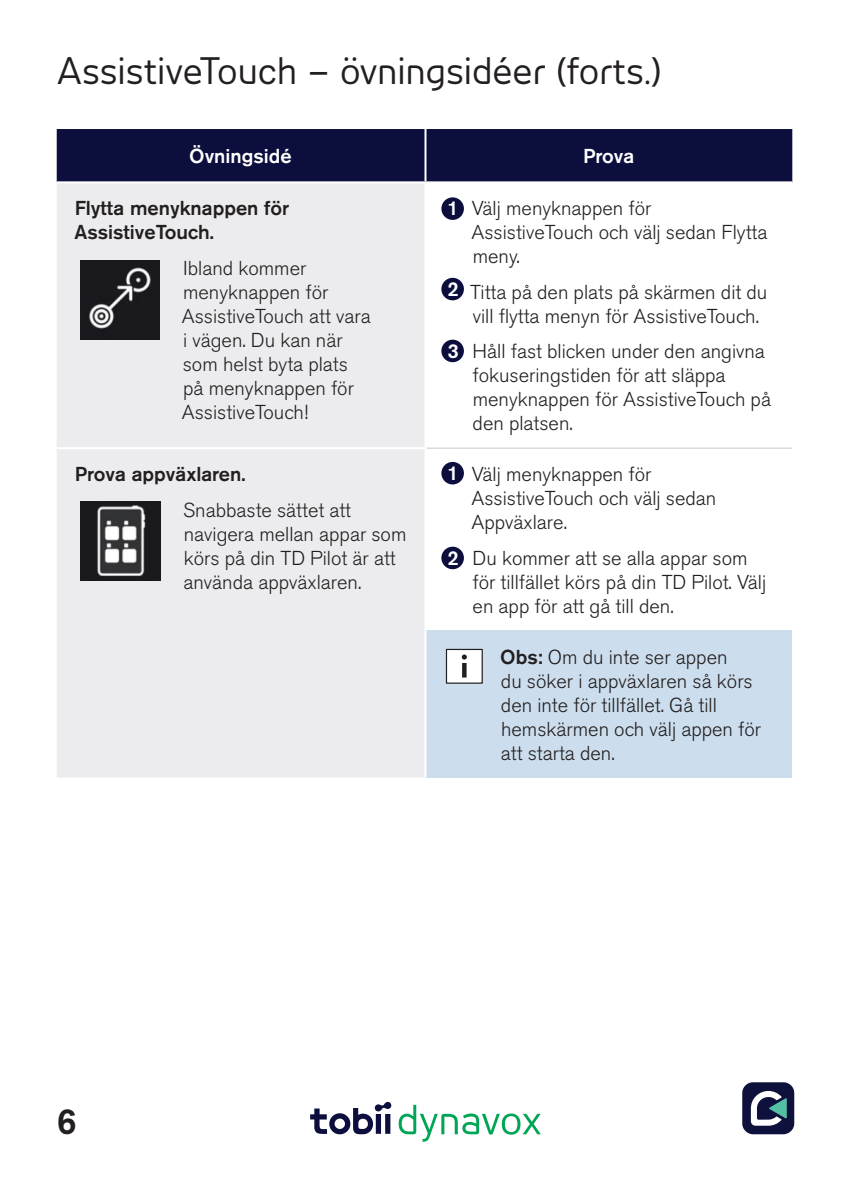
<style>
.page{position:relative;width:851px;height:1191px;background:#fff}
.page>*{position:absolute;margin:0;border:0;box-sizing:border-box;transform-origin:0 0}
.SectionTitle{font:36px "Tele Voice";color:#231f20}
.Page_Numbers{font:500 36px "Akzidenz Grotesk BE";color:#231f20}
.Numbered_Steps{font:300 20px/24px "Akzidenz Grotesk BE";color:#231f20}
.Paragraph{font:300 20px/24px "Akzidenz Grotesk BE";color:#231f20}
.Paragraph-2{font:500 20px/24px "Akzidenz Grotesk BE";color:#231f20}
.Chart_Header_Light{font:500 20px "Akzidenz Grotesk BE";color:#fff}
.Number_in_Circles{font:500 20px "Akzidenz Grotesk BE";color:#fff}
.s1{font-weight:500}
</style>
<div class="page">
<div style="left:742px;top:1082px;width:52px;height:52px;background:#0e113b;border-radius:11px"></div>
<svg style="left:750px;top:1091px;width:36px;height:34px"></svg>
<svg style="left:398px;top:1104px;width:142px;height:37px"></svg>
<svg style="left:310px;top:1102px;width:81px;height:32px"></svg>
<div style="left:57px;top:129px;width:735px;height:52px;background:#0c0f3d"></div>
<div style="left:57px;top:183px;width:367px;height:594px;background:#ececee"></div>
<div style="left:425px;top:630px;width:367px;height:147px;background:#ccdeee"></div>
<hr style="left:424px;top:129px;width:2px;height:52px;background:#fff">
<hr style="left:424px;top:630px;width:2px;height:147px;background:#fff">
<hr style="left:57px;top:447px;width:369px;height:2px;background:#fff">
<hr style="left:426px;top:447px;width:366px;height:1px;background:#c7c8ca">
<img style="left:80px;top:260px;width:79px;height:79px">
<img style="left:81px;top:501px;width:79px;height:79px">
<div style="left:441px;top:197px;width:23px;height:23px;background:#0c0f3d;border-radius:50%"></div>
<div style="left:441px;top:462px;width:23px;height:22px;background:#0c0f3d;border-radius:50%"></div>
<div style="left:441px;top:278px;width:23px;height:22px;background:#0c0f3d;border-radius:50%"></div>
<div style="left:441px;top:546px;width:23px;height:23px;background:#0c0f3d;border-radius:50%"></div>
<div style="left:441px;top:340px;width:23px;height:22px;background:#0c0f3d;border-radius:50%"></div>
<div style="left:446px;top:649px;width:36px;height:34px;background:#fff"></div>
<div style="left:446px;top:649px;width:36px;height:34px;border:1px solid #231f20"></div>
<svg style="left:462px;top:663px;width:4px;height:14px"></svg>
<svg style="left:461px;top:654px;width:6px;height:5px"></svg>
<p class="SectionTitle" style="left:57px;top:50px;width:606px">AssistiveTouch – övningsidéer (forts.)</p>
<p class="Chart_Header_Light" style="left:189px;top:144px;width:104px">Övningsidé</p>
<p class="Chart_Header_Light" style="left:583px;top:144px;width:53px">Prova</p>
<p class="Paragraph-2" style="left:74px;top:196px;width:216px">Flytta menyknappen för<br>AssistiveTouch.</p>
<p class="Paragraph" style="left:182px;top:256px;width:190px">Ibland kommer menyknappen för<br>AssistiveTouch att vara i vägen. Du kan när som helst byta plats på menyknappen för<br>AssistiveTouch!</p>
<p class="Numbered_Steps" style="left:471px;top:197px;width:297px">Välj menyknappen för<br>AssistiveTouch och välj sedan Flytta meny.</p>
<p class="Numbered_Steps" style="left:470px;top:280px;width:299px">Titta på den plats på skärmen dit du vill flytta menyn för AssistiveTouch.</p>
<p class="Numbered_Steps" style="left:472px;top:339px;width:300px">Håll fast blicken under den angivna fokuseringstiden för att släppa menyknappen för AssistiveTouch på den platsen.</p>
<p class="Number_in_Circles" style="left:447px;top:196px;width:13px">1</p>
<p class="Number_in_Circles" style="left:447px;top:276px;width:13px">2</p>
<p class="Number_in_Circles" style="left:447px;top:338px;width:13px">3</p>
<p class="Paragraph-2" style="left:75px;top:462px;width:172px">Prova appväxlaren.</p>
<p class="Paragraph" style="left:183px;top:498px;width:225px">Snabbaste sättet att navigera mellan appar som körs på din TD Pilot är att använda appväxlaren.</p>
<p class="Number_in_Circles" style="left:447px;top:460px;width:13px">1</p>
<p class="Number_in_Circles" style="left:447px;top:545px;width:13px">2</p>
<p class="Numbered_Steps" style="left:471px;top:462px;width:246px">Välj menyknappen för<br>AssistiveTouch och välj sedan<br>Appväxlare.</p>
<p class="Numbered_Steps" style="left:472px;top:546px;width:295px">Du kommer att se alla appar som för tillfället körs på din TD Pilot. Välj en app för att gå till den.</p>
<p class="Paragraph" style="left:500px;top:645px;width:262px"><span class="s1">Obs:</span> Om du inte ser appen<br>du söker i appväxlaren så körs den inte för tillfället. Gå till hemskärmen och välj appen för att starta den.</p>
<p class="Page_Numbers" style="left:57px;top:1099px;width:22px">6</p>
</div>
